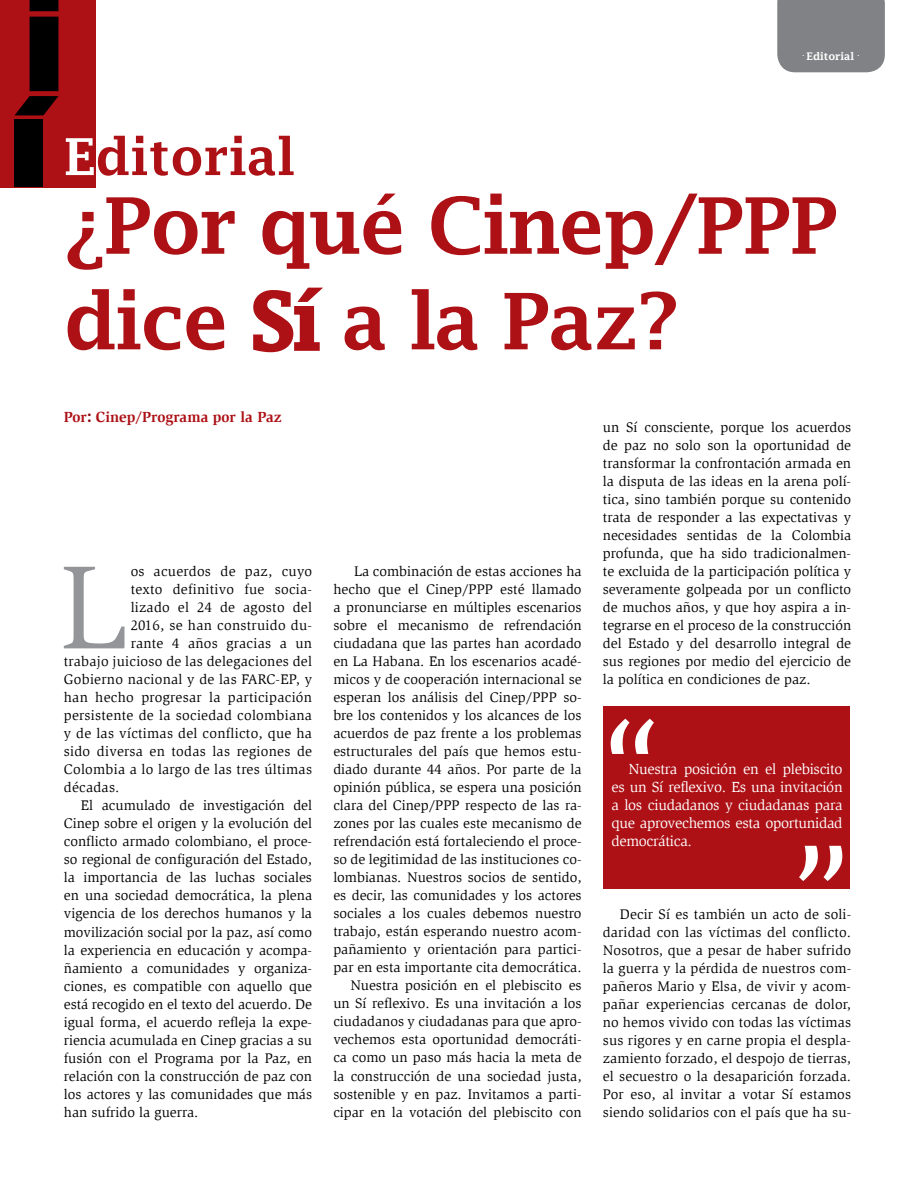
<style>
.page{position:relative;width:915px;height:1187px;background:#fff}
.page>*{position:absolute;margin:0;border:0;box-sizing:border-box;transform-origin:0 0}
.t1{font:121.65px "Slimbach Std";color:#939598}
.t2{font:600 78px/95.6px "Lucida Fax";letter-spacing:-.03em;color:#ad1015}
.t3{font:600 51px "Lucida Fax";color:#ad1015}
.t4{font:15px/18px "Slimbach Std";letter-spacing:-.02em;color:#fff;text-align:justify}
.t5{font:700 15px "Slimbach Std";color:#ad1015}
.t6{font:14.25px/18px "Slimbach Std";color:#000;text-align:justify}
.t7{font:14.25px "Slimbach Std";letter-spacing:.02em;color:#000}
.t8{font:600 10.5px "Lucida Fax";color:#fff}
.s1{color:#fff}
.s2{font-family:"Calibri";font-size:18px;color:#8b020b}
</style>
<div class="page">
<div style="left:0;top:0;width:96px;height:187px;background:#ad1015"></div>
<div style="left:15px;top:120px;width:28px;height:67px;background:#000"></div>
<svg style="left:15px;top:0;width:43px;height:115px"></svg>
<div style="left:777px;top:0;width:107px;height:72px;background:#808285"></div>
<div style="left:602px;top:705px;width:247px;height:183px;background:#ad1015"></div>
<svg style="left:799px;top:845px;width:43px;height:36px"></svg>
<svg style="left:610px;top:718px;width:43px;height:36px"></svg>
<svg style="left:253px;top:287px;width:70px;height:66px"></svg>
<h3 class="t3" style="left:64px;top:128px;width:233px"><span class="s1">E</span>ditorial</h3>
<p class="t8" style="left:802px;top:50px;width:59px"><sup>.</sup> Editorial <sup>.</sup></p>
<h2 class="t2" style="left:64px;top:178px;width:776px">¿Por qué Cinep/PPP dice Sí a la Paz?</h2>
<p class="t5" style="left:64px;top:408px;width:219px">Por<span class="s2">:</span> Cinep/Programa por la Paz</p>
<h1 class="t1" style="left:59px;top:538px;width:69px">L</h1>
<p class="t7" style="left:131px;top:563px;width:183px">os acuerdos de paz, cuyo</p>
<p class="t7" style="left:131px;top:581px;width:183px">texto definitivo fue socia-</p>
<p class="t7" style="left:131px;top:599px;width:183px">lizado el 24 de agosto del</p>
<p class="t7" style="left:131px;top:617px;width:183px">2016, se han construido du-</p>
<p class="t7" style="left:131px;top:635px;width:183px">rante 4 años gracias a un</p>
<p class="t7" style="left:64px;top:653px;width:250px">trabajo juicioso de las delegaciones del</p>
<p class="t7" style="left:64px;top:671px;width:250px">Gobierno nacional y de las FARC-EP, y</p>
<p class="t7" style="left:64px;top:689px;width:250px">han hecho progresar la participación</p>
<p class="t7" style="left:64px;top:707px;width:250px">persistente de la sociedad colombiana</p>
<p class="t7" style="left:64px;top:725px;width:250px">y de las víctimas del conflicto, que ha</p>
<p class="t7" style="left:64px;top:743px;width:250px">sido diversa en todas las regiones de</p>
<p class="t7" style="left:64px;top:761px;width:250px">Colombia a lo largo de las tres últimas</p>
<p class="t7" style="left:64px;top:779px;width:57px">décadas.</p>
<p class="t6" style="left:81px;top:796px;width:233px">El acumulado de investigación del</p>
<p class="t6" style="left:64px;top:814px;width:250px">Cinep sobre el origen y la evolución del</p>
<p class="t6" style="left:64px;top:832px;width:250px">conflicto armado colombiano, el proce-</p>
<p class="t6" style="left:64px;top:850px;width:250px">so regional de configuración del Estado,</p>
<p class="t6" style="left:64px;top:868px;width:250px">la importancia de las luchas sociales</p>
<p class="t6" style="left:64px;top:886px;width:250px">en una sociedad democrática, la plena</p>
<p class="t6" style="left:64px;top:904px;width:250px">vigencia de los derechos humanos y la</p>
<p class="t6" style="left:64px;top:922px;width:250px">movilización social por la paz, así como</p>
<p class="t6" style="left:64px;top:940px;width:250px">la experiencia en educación y acompa-</p>
<p class="t6" style="left:64px;top:958px;width:250px">ñamiento a comunidades y organiza-</p>
<p class="t6" style="left:64px;top:976px;width:250px">ciones, es compatible con aquello que</p>
<p class="t6" style="left:64px;top:994px;width:250px">está recogido en el texto del acuerdo. De</p>
<p class="t6" style="left:64px;top:1012px;width:250px">igual forma, el acuerdo refleja la expe-</p>
<p class="t6" style="left:64px;top:1030px;width:250px">riencia acumulada en Cinep gracias a su</p>
<p class="t6" style="left:64px;top:1048px;width:250px">fusión con el Programa por la Paz, en</p>
<p class="t6" style="left:64px;top:1066px;width:250px">relación con la construcción de paz con</p>
<p class="t6" style="left:64px;top:1084px;width:250px">los actores y las comunidades que más</p>
<p class="t6" style="left:64px;top:1102px;width:136px">han sufrido la guerra.</p>
<p class="t6" style="left:333px;top:562px;width:250px;text-align:right">La combinación de estas acciones ha hecho que el Cinep/PPP esté llamado a pronunciarse en múltiples escenarios sobre el mecanismo de refrendación ciudadana que las partes han acordado en La Habana. En los escenarios acadé&shy;micos y de cooperación internacional se esperan los análisis del Cinep/PPP so&shy;bre los contenidos y los alcances de los acuerdos de paz frente a los problemas estructurales del país que hemos estu&shy;diado durante 44 años. Por parte de la opinión pública, se espera una posición clara del Cinep/PPP respecto de las ra&shy;zones por las cuales este mecanismo de refrendación está fortaleciendo el proce&shy;so de legitimidad de las instituciones co&shy;lombianas. Nuestros socios de sentido, es decir, las comunidades y los actores sociales a los cuales debemos nuestro trabajo, están esperando nuestro acom&shy;pañamiento y orientación para partici&shy;par en esta importante cita democrática.<br>Nuestra posición en el plebiscito es un Sí reflexivo. Es una invitación a los ciudadanos y ciudadanas para que apro&shy;vechemos esta oportunidad democráti&shy;ca como un paso más hacia la meta de la construcción de una sociedad justa, sostenible y en paz. Invitamos a parti&shy;cipar en la votación del plebiscito con</p>
<p class="t6" style="left:602px;top:418px;width:250px">un Sí consciente, porque los acuerdos de paz no solo son la oportunidad de transformar la confrontación armada en la disputa de las ideas en la arena polí&shy;tica, sino también porque su contenido trata de responder a las expectativas y necesidades sentidas de la Colombia profunda, que ha sido tradicionalmen&shy;te excluida de la participación política y severamente golpeada por un conflicto de muchos años, y que hoy aspira a in&shy;tegrarse en el proceso de la construcción del Estado y del desarrollo integral de sus regiones por medio del ejercicio de la política en condiciones de paz.</p>
<p class="t4" style="left:611px;top:760px;width:233px;text-indent:17px">Nuestra posición en el plebiscito es un Sí reflexivo. Es una invitación a los ciudadanos y ciudadanas para que aprovechemos esta oportunidad democrática.</p>
<p class="t6" style="left:602px;top:904px;width:250px;text-indent:17px">Decir Sí es también un acto de soli&shy;daridad con las víctimas del conflicto.<br>Nosotros, que a pesar de haber sufrido la guerra y la pérdida de nuestros com&shy;pañeros Mario y Elsa, de vivir y acom&shy;pañar experiencias cercanas de dolor, no hemos vivido con todas las víctimas sus rigores y en carne propia el despla&shy;zamiento forzado, el despojo de tierras, el secuestro o la desaparición forzada.<br>Por eso, al invitar a votar Sí estamos siendo solidarios con el país que ha su-</p>
</div>
